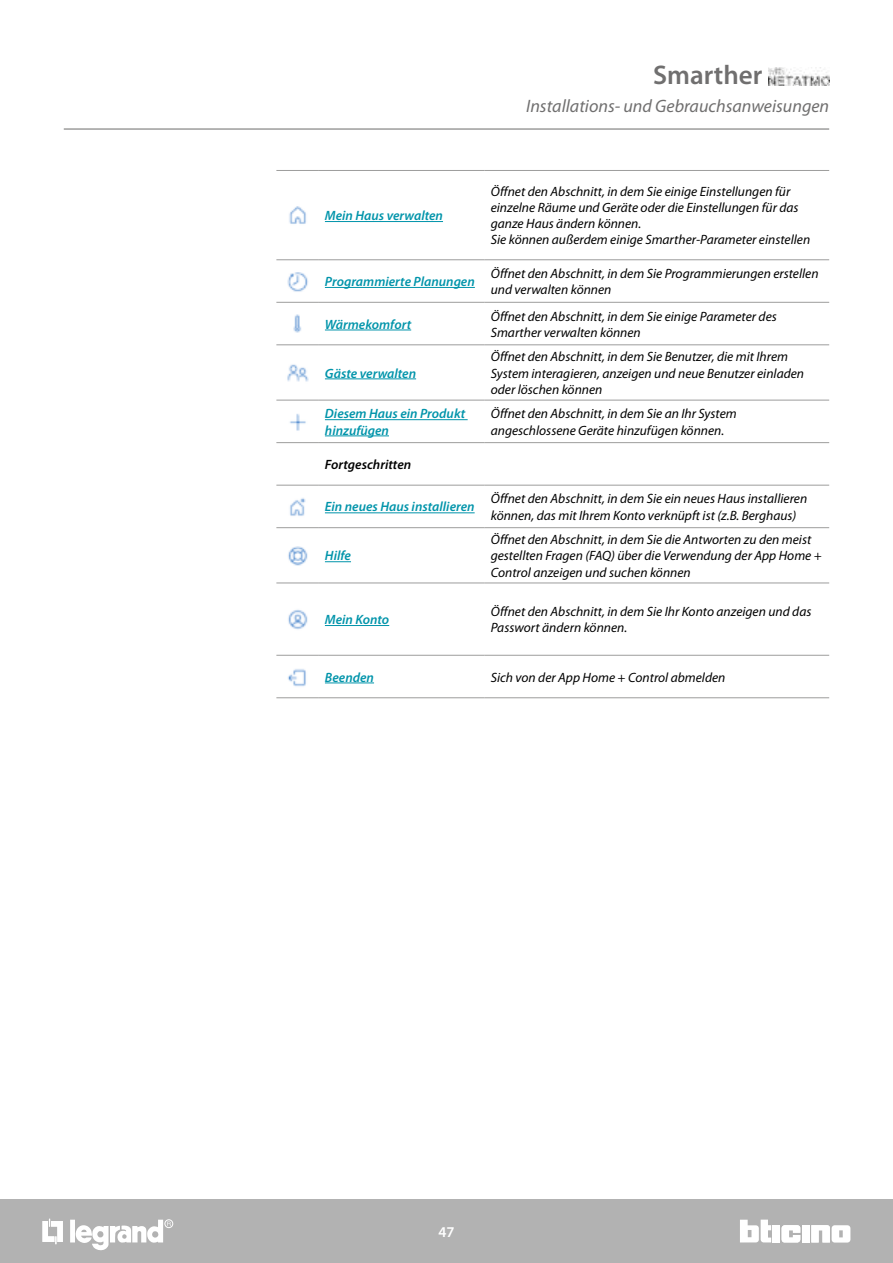
<style>
.page{position:relative;width:893px;height:1263px;background:#fff}
.page>*{position:absolute;margin:0;border:0;box-sizing:border-box;transform-origin:0 0}
.t1{font:600 27px "Myriad Pro";color:#706f6f}
.t2{font:italic 18px "Myriad Pro";color:#706f6f}
.t3{font:600 15px "Myriad Pro";color:#fff}
.t4{font:italic 13.5px/16.2px "Myriad Pro";color:#000}
.t5{font:italic 600 13.5px/16.2px "Myriad Pro";color:#0094aa}
.t6{font:italic 600 13.5px "Myriad Pro";color:#000}
</style>
<div class="page">
<div style="left:0;top:1199px;width:893px;height:64px;background:#b2b2b2"></div>
<hr style="left:64px;top:128px;width:765px;height:2px;background:#9d9d9c">
<div style="left:772px;top:1225px;width:8px;height:17px;background:#fff"></div>
<div style="left:802px;top:1225px;width:8px;height:17px;background:#fff"></div>
<svg style="left:740px;top:1219px;width:31px;height:23px"></svg>
<svg style="left:782px;top:1225px;width:18px;height:17px"></svg>
<svg style="left:811px;top:1225px;width:39px;height:17px"></svg>
<div style="left:70px;top:1220px;width:5px;height:22px;background:#fff"></div>
<svg style="left:43px;top:1219px;width:20px;height:25px"></svg>
<div style="left:165px;top:1219px;width:8px;height:9px;border:1px solid #fff;border-radius:50%"></div>
<svg style="left:75px;top:1220px;width:96px;height:31px"></svg>
<img style="left:768px;top:67px;width:61px;height:18px">
<hr style="left:485px;top:170px;width:344px;height:1px;background:#9d9d9c">
<hr style="left:485px;top:259px;width:344px;height:1px;background:#9d9d9c">
<hr style="left:485px;top:302px;width:344px;height:1px;background:#9d9d9c">
<hr style="left:485px;top:344px;width:344px;height:1px;background:#9d9d9c">
<hr style="left:485px;top:400px;width:344px;height:1px;background:#9d9d9c">
<hr style="left:485px;top:442px;width:344px;height:1px;background:#9d9d9c">
<hr style="left:485px;top:485px;width:344px;height:1px;background:#9d9d9c">
<hr style="left:485px;top:527px;width:344px;height:1px;background:#9d9d9c">
<hr style="left:485px;top:583px;width:344px;height:1px;background:#9d9d9c">
<hr style="left:485px;top:655px;width:344px;height:1px;background:#9d9d9c">
<hr style="left:485px;top:697px;width:344px;height:1px;background:#9d9d9c">
<hr style="left:276px;top:170px;width:43px;height:1px;background:#9d9d9c">
<hr style="left:319px;top:170px;width:166px;height:1px;background:#9d9d9c">
<hr style="left:276px;top:400px;width:43px;height:1px;background:#9d9d9c">
<hr style="left:319px;top:400px;width:166px;height:1px;background:#9d9d9c">
<hr style="left:276px;top:442px;width:43px;height:1px;background:#9d9d9c">
<hr style="left:319px;top:442px;width:166px;height:1px;background:#9d9d9c">
<hr style="left:319px;top:485px;width:166px;height:1px;background:#9d9d9c">
<hr style="left:319px;top:527px;width:166px;height:1px;background:#9d9d9c">
<hr style="left:319px;top:583px;width:166px;height:1px;background:#9d9d9c">
<hr style="left:319px;top:655px;width:166px;height:1px;background:#9d9d9c">
<hr style="left:319px;top:697px;width:166px;height:1px;background:#9d9d9c">
<hr style="left:276px;top:259px;width:43px;height:1px;background:#9d9d9c">
<hr style="left:319px;top:259px;width:166px;height:1px;background:#9d9d9c">
<hr style="left:276px;top:302px;width:43px;height:1px;background:#9d9d9c">
<hr style="left:319px;top:302px;width:166px;height:1px;background:#9d9d9c">
<hr style="left:276px;top:344px;width:43px;height:1px;background:#9d9d9c">
<hr style="left:319px;top:344px;width:166px;height:1px;background:#9d9d9c">
<hr style="left:276px;top:485px;width:43px;height:1px;background:#9d9d9c">
<hr style="left:276px;top:527px;width:43px;height:1px;background:#9d9d9c">
<hr style="left:276px;top:583px;width:43px;height:1px;background:#9d9d9c">
<hr style="left:276px;top:655px;width:43px;height:1px;background:#9d9d9c">
<hr style="left:276px;top:697px;width:43px;height:1px;background:#9d9d9c">
<img style="left:289px;top:206px;width:17px;height:18px">
<hr style="left:325px;top:221px;width:118px;height:1px;background:#0094aa">
<img style="left:287px;top:272px;width:21px;height:20px">
<hr style="left:325px;top:287px;width:150px;height:1px;background:#0094aa">
<img style="left:293px;top:314px;width:9px;height:19px">
<hr style="left:325px;top:330px;width:86px;height:1px;background:#0094aa">
<img style="left:287px;top:364px;width:22px;height:18px">
<hr style="left:325px;top:378px;width:91px;height:1px;background:#0094aa">
<img style="left:289px;top:413px;width:17px;height:18px">
<hr style="left:325px;top:419px;width:143px;height:1px;background:#0094aa">
<hr style="left:325px;top:435px;width:64px;height:1px;background:#0094aa">
<img style="left:290px;top:498px;width:16px;height:18px">
<hr style="left:325px;top:512px;width:150px;height:1px;background:#0094aa">
<img style="left:288px;top:546px;width:20px;height:20px">
<svg style="left:325px;top:561px;width:26px;height:1px"></svg>
<img style="left:288px;top:609px;width:20px;height:21px">
<hr style="left:325px;top:625px;width:64px;height:1px;background:#0094aa">
<img style="left:288px;top:669px;width:18px;height:18px">
<hr style="left:325px;top:683px;width:49px;height:1px;background:#0094aa">
<p class="t5" style="left:325px;top:209px;width:120px">Mein Haus verwalten</p>
<h1 class="t1" style="left:653px;top:65px;width:111px">Smarther</h1>
<h2 class="t2" style="left:526px;top:97px;width:305px">Installations- und Gebrauchsanweisungen</h2>
<p class="t4" style="left:491px;top:184px;width:321px">Öffnet den Abschnitt, in dem Sie einige Einstellungen für einzelne Räume und Geräte oder die Einstellungen für das ganze Haus ändern können.<br>Sie können außerdem einige Smarther-Parameter einstellen</p>
<p class="t5" style="left:325px;top:275px;width:151px">Programmierte Planungen</p>
<p class="t4" style="left:491px;top:266px;width:329px">Öffnet den Abschnitt, in dem Sie Programmierungen erstellen und verwalten können</p>
<p class="t5" style="left:325px;top:317px;width:88px">Wärmekomfort</p>
<p class="t4" style="left:491px;top:308px;width:288px">Öffnet den Abschnitt, in dem Sie einige Parameter des<br>Smarther verwalten können</p>
<p class="t5" style="left:325px;top:366px;width:93px">Gäste verwalten</p>
<p class="t4" style="left:491px;top:349px;width:315px">Öffnet den Abschnitt, in dem Sie Benutzer, die mit Ihrem<br>System interagieren, anzeigen und neue Benutzer einladen oder löschen können</p>
<p class="t5" style="left:325px;top:407px;width:142px">Diesem Haus ein Produkt hinzufügen</p>
<p class="t4" style="left:491px;top:406px;width:248px">Öffnet den Abschnitt, in dem Sie an Ihr System angeschlossene Geräte hinzufügen können.</p>
<p class="t6" style="left:325px;top:459px;width:88px">Fortgeschritten</p>
<p class="t5" style="left:325px;top:500px;width:151px">Ein neues Haus installieren</p>
<p class="t4" style="left:491px;top:491px;width:318px">Öffnet den Abschnitt, in dem Sie ein neues Haus installieren können, das mit Ihrem Konto verknüpft ist (z.B. Berghaus)</p>
<p class="t5" style="left:325px;top:549px;width:28px">Hilfe</p>
<p class="t4" style="left:491px;top:532px;width:333px">Öffnet den Abschnitt, in dem Sie die Antworten zu den meist gestellten Fragen (FAQ) über die Verwendung der App Home +<br>Control anzeigen und suchen können</p>
<p class="t5" style="left:325px;top:613px;width:66px">Mein Konto</p>
<p class="t4" style="left:491px;top:604px;width:322px">Öffnet den Abschnitt, in dem Sie Ihr Konto anzeigen und das<br>Passwort ändern können.</p>
<p class="t5" style="left:325px;top:670px;width:51px">Beenden</p>
<p class="t4" style="left:491px;top:669px;width:236px">Sich von der App Home + Control abmelden</p>
<p class="t3" style="left:438px;top:1226px;width:18px">47</p>
</div>
